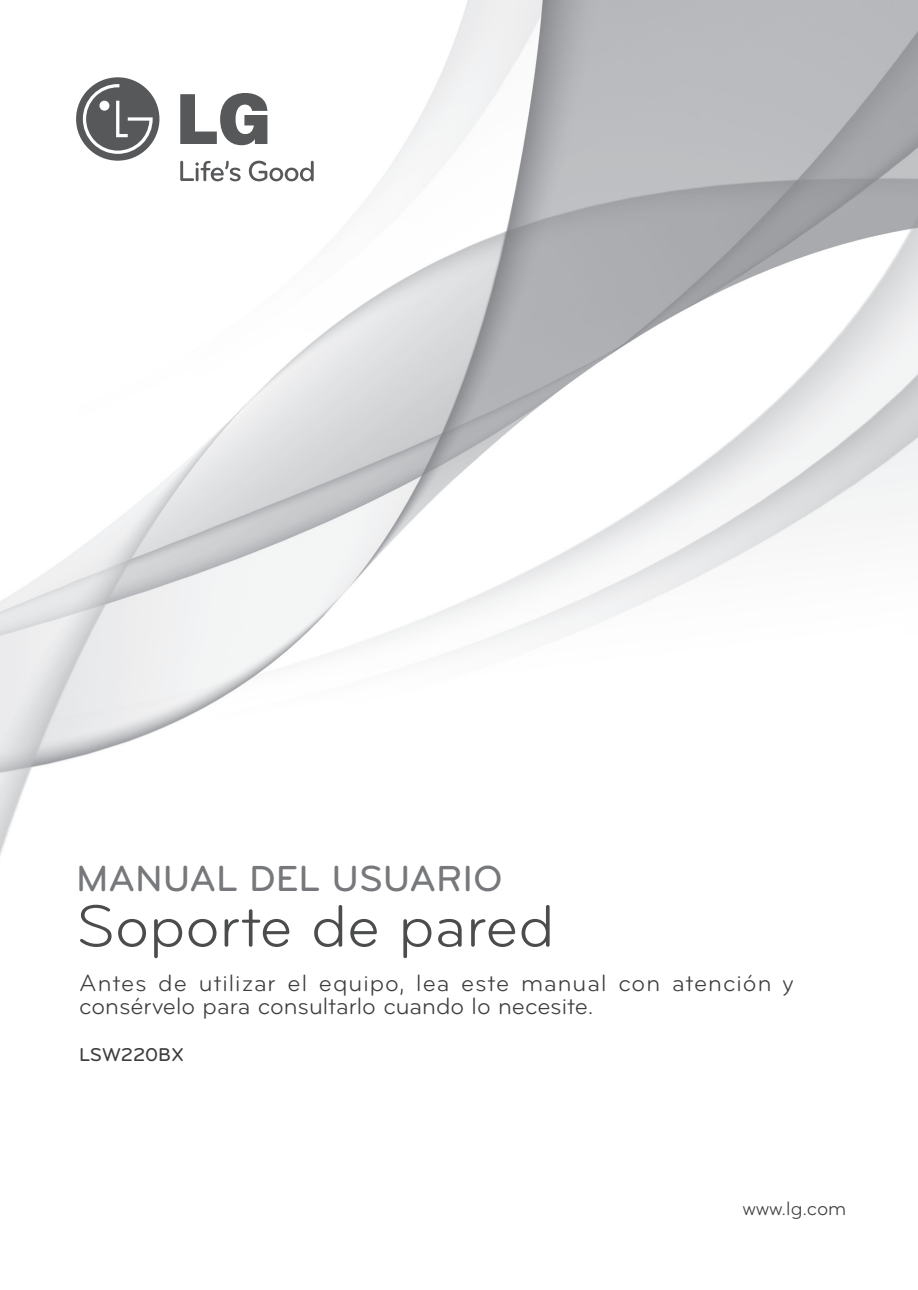
<style>
.page{position:relative;width:918px;height:1290px;background:#fff}
.page>*{position:absolute;margin:0;border:0;box-sizing:border-box;transform-origin:0 0}
.t1{font:61.25px "Bryant LG";color:#4b4c4d}
.t2{font:500 37.62px "Bryant LG";color:#76787b}
.t3{font:24.5px/22.8px "Bryant LG";letter-spacing:.025em;color:#3e3e3f}
.t4{font:20.12px "Bryant LG";color:#3e3e3f}
.t5{font:500 19.25px "Bryant LG";color:#3e3e3f}
</style>
<div class="page">
<img style="left:0;top:0;width:918px;height:856px">
<svg style="left:180px;top:161px;width:61px;height:20px"></svg>
<svg style="left:249px;top:161px;width:65px;height:20px"></svg>
<svg style="left:180px;top:93px;width:87px;height:52px"></svg>
<div style="left:76px;top:77px;width:83px;height:84px;background:#57585a;border-radius:50%"></div>
<svg style="left:83px;top:84px;width:70px;height:70px"></svg>
<h2 class="t2" style="left:76px;top:855px;width:428px">MANUAL DEL USUARIO</h2>
<h1 class="t1" style="left:76px;top:889px;width:480px">Soporte de pared</h1>
<p class="t3" style="left:79px;top:972px;width:716px">Antes de utilizar el equipo, lea este manual con atención y consérvelo para consultarlo cuando lo necesite.</p>
<p class="t5" style="left:79px;top:1043px;width:106px">LSW220BX</p>
<p class="t4" style="left:742px;top:1196px;width:105px">www.lg.com</p>
</div>
